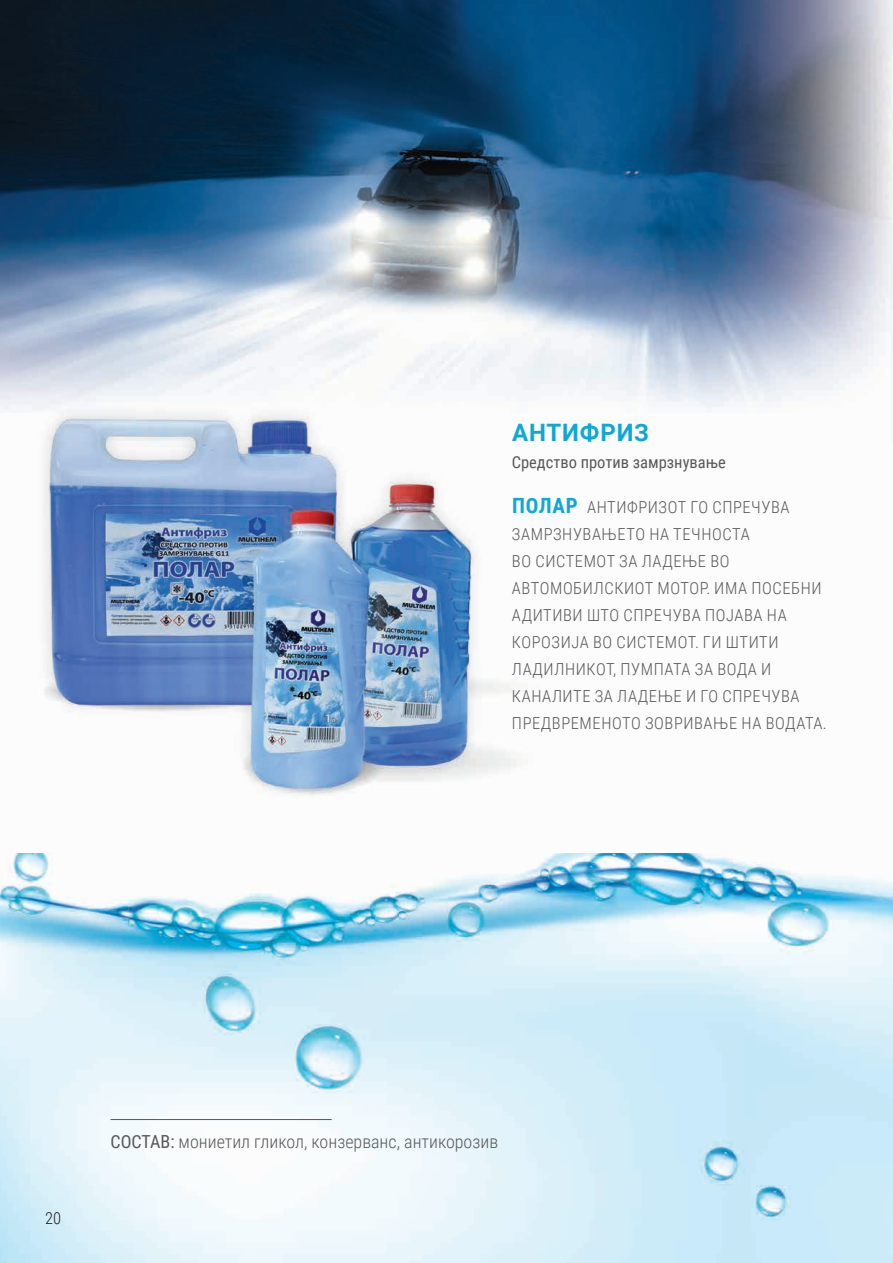
<style>
.page{position:relative;width:893px;height:1263px;background:#fff}
.page>*{position:absolute;margin:0;border:0;box-sizing:border-box;transform-origin:0 0}
.t1{font:700 24px "Roboto";letter-spacing:.035em;color:#0ea8d5}
.t2{font:300 18px "Roboto Condensed";color:#57585a}
.t3{font:300 16.5px/27px "Roboto Condensed";letter-spacing:.035em;color:#57585a}
.t4{font:16.5px "Roboto Condensed";color:#57585a}
.t5{font:300 16.5px "Roboto Condensed";color:#231f20}
.s1{font-weight:700;font-size:21px;color:#0ea8d5}
.s2{font-weight:400}
</style>
<div class="page">
<img style="left:0;top:853px;width:893px;height:410px">
<img style="left:0;top:0;width:893px;height:795px">
<hr style="left:111px;top:1119px;width:221px;height:1px;background:#57585a">
<p class="t1" style="left:512px;top:416px;width:138px">АНТИФРИЗ</p>
<p class="t4" style="left:512px;top:451px;width:216px">Средство против замрзнување</p>
<p class="t3" style="left:512px;top:493px;width:316px"><span class="s1">ПОЛАР</span> АНТИФРИЗОТ ГО СПРЕЧУВА<br>ЗАМРЗНУВАЊЕТО НА ТЕЧНОСТА<br>ВО СИСТЕМОТ ЗА ЛАДЕЊЕ ВО<br>АВТОМОБИЛСКИОТ МОТОР. ИМА ПОСЕБНИ<br>АДИТИВИ ШТО СПРЕЧУВА ПОЈАВА НА<br>КОРОЗИЈА ВО СИСТЕМОТ. ГИ ШТИТИ<br>ЛАДИЛНИКОТ, ПУМПАТА ЗА ВОДА И<br>КАНАЛИТЕ ЗА ЛАДЕЊЕ И ГО СПРЕЧУВА<br>ПРЕДВРЕМЕНОТО ЗОВРИВАЊЕ НА ВОДАТА.</p>
<p class="t5" style="left:45px;top:1206px;width:18px">20</p>
<p class="t2" style="left:111px;top:1129px;width:389px"><span class="s2">СОСТАВ:</span> мониетил гликол, конзерванс, антикорозив</p>
</div>
